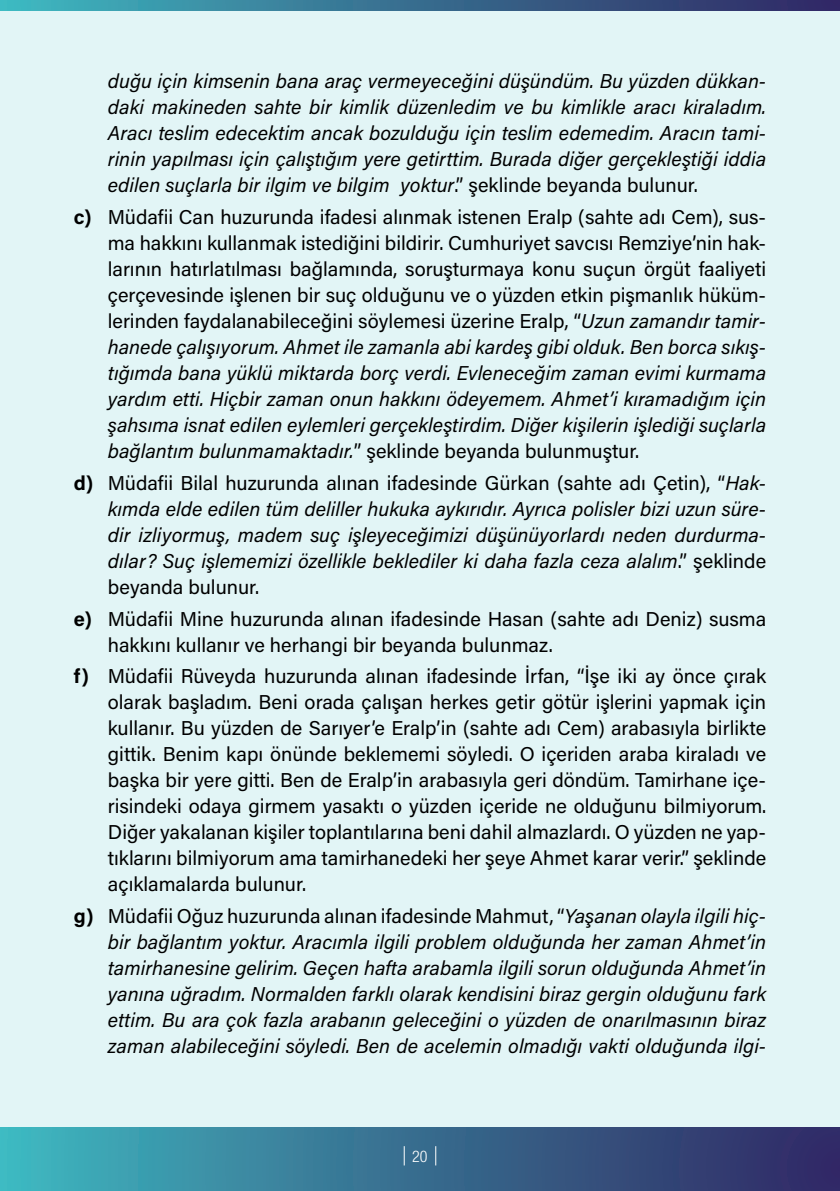
<style>
.page{position:relative;width:840px;height:1191px;background:#fff}
.page>*{position:absolute;margin:0;border:0;box-sizing:border-box;transform-origin:0 0}
.t1{font:20px/26px "Acumin Pro";color:#000;text-align:justify}
.t2{font:italic 20px/26px "Acumin Pro";color:#000;text-align:justify}
.t3{font:300 condensed 16px "Helvetica Neue LT Pro";color:#fff}
.s1{font-style:normal}
.s2{font-weight:700}
.s3{font-style:italic}
.s4{font-weight:700;font-style:normal}
</style>
<div class="page">
<div style="left:0;top:10px;width:839px;height:1117px;background:#e2f5f6"></div>
<svg style="left:0;top:1127px;width:839px;height:64px;background:#376d90"></svg>
<svg style="left:0;top:0;width:839px;height:10px;background:#376d90"></svg>
<svg style="left:403px;top:1146px;width:1px;height:19px"></svg>
<svg style="left:435px;top:1146px;width:1px;height:19px"></svg>
<p class="t2" style="left:108px;top:68px;width:659px">duğu için kimsenin bana araç vermeyeceğini düşündüm. Bu yüzden dükkan&shy;daki makineden sahte bir kimlik düzenledim ve bu kimlikle aracı kiraladım.<br>Aracı teslim edecektim ancak bozulduğu için teslim edemedim. Aracın tami&shy;rinin yapılması için çalıştığım yere getirttim. Burada diğer gerçekleştiği iddia edilen suçlarla bir ilgim ve bilgim yoktur<span class="s1">.” şeklinde beyanda bulunur.</span></p>
<p class="t1" style="left:108px;top:203px;width:659px;text-indent:-34px"><span class="s2">c)</span> Müdafii Can huzurunda ifadesi alınmak istenen Eralp (sahte adı Cem), sus&shy;ma hakkını kullanmak istediğini bildirir. Cumhuriyet savcısı Remziye’nin hak&shy;larının hatırlatılması bağlamında, soruşturmaya konu suçun örgüt faaliyeti çerçevesinde işlenen bir suç olduğunu ve o yüzden etkin pişmanlık hüküm&shy;lerinden faydalanabileceğini söylemesi üzerine Eralp, “<span class="s3">Uzun zamandır tamir&shy;hanede çalışıyorum. Ahmet ile zamanla abi kardeş gibi olduk. Ben borca sıkış&shy;tığımda bana yüklü miktarda borç verdi. Evleneceğim zaman evimi kurmama yardım etti. Hiçbir zaman onun hakkını ödeyemem. Ahmet’i kıramadığım için şahsıma isnat edilen eylemleri gerçekleştirdim. Diğer kişilerin işlediği suçlarla bağlantım bulunmamaktadır.</span>” şeklinde beyanda bulunmuştur.</p>
<p class="t2" style="left:108px;top:469px;width:659px;text-indent:-34px"><span class="s4">d)</span> <span class="s1">Müdafii Bilal huzurunda alınan ifadesinde Gürkan (sahte adı Çetin), “</span>Hak&shy;kımda elde edilen tüm deliller hukuka aykırıdır. Ayrıca polisler bizi uzun süre&shy;dir izliyormuş, madem suç işleyeceğimizi düşünüyorlardı neden durdurma&shy;dılar? Suç işlememizi özellikle beklediler ki daha fazla ceza alalım<span class="s1">.” şeklinde beyanda bulunur.</span></p>
<p class="t1" style="left:108px;top:605px;width:659px;text-indent:-34px"><span class="s2">e)</span> Müdafii Mine huzurunda alınan ifadesinde Hasan (sahte adı Deniz) susma hakkını kullanır ve herhangi bir beyanda bulunmaz.</p>
<p class="t1" style="left:108px;top:662px;width:659px;text-indent:-34px"><span class="s2">f)</span> Müdafii Rüveyda huzurunda alınan ifadesinde İrfan, “İşe iki ay önce çırak olarak başladım. Beni orada çalışan herkes getir götür işlerini yapmak için kullanır. Bu yüzden de Sarıyer’e Eralp’in (sahte adı Cem) arabasıyla birlikte gittik. Benim kapı önünde beklememi söyledi. O içeriden araba kiraladı ve başka bir yere gitti. Ben de Eralp’in arabasıyla geri döndüm. Tamirhane içe&shy;risindeki odaya girmem yasaktı o yüzden içeride ne olduğunu bilmiyorum.<br>Diğer yakalanan kişiler toplantılarına beni dahil almazlardı. O yüzden ne yap&shy;tıklarını bilmiyorum ama tamirhanedeki her şeye Ahmet karar verir.” şeklinde açıklamalarda bulunur.</p>
<p class="t2" style="left:108px;top:902px;width:659px;text-indent:-34px"><span class="s4">g)</span> <span class="s1">Müdafii Oğuz huzurunda alınan ifadesinde Mahmut, “</span>Yaşanan olayla ilgili hiç&shy;bir bağlantım yoktur. Aracımla ilgili problem olduğunda her zaman Ahmet’in tamirhanesine gelirim. Geçen hafta arabamla ilgili sorun olduğunda Ahmet’in yanına uğradım. Normalden farklı olarak kendisini biraz gergin olduğunu fark ettim. Bu ara çok fazla arabanın geleceğini o yüzden de onarılmasının biraz zaman alabileceğini söyledi. Ben de acelemin olmadığı vakti olduğunda ilgi-</p>
<p class="t3" style="left:412px;top:1146px;width:17px">20</p>
</div>
